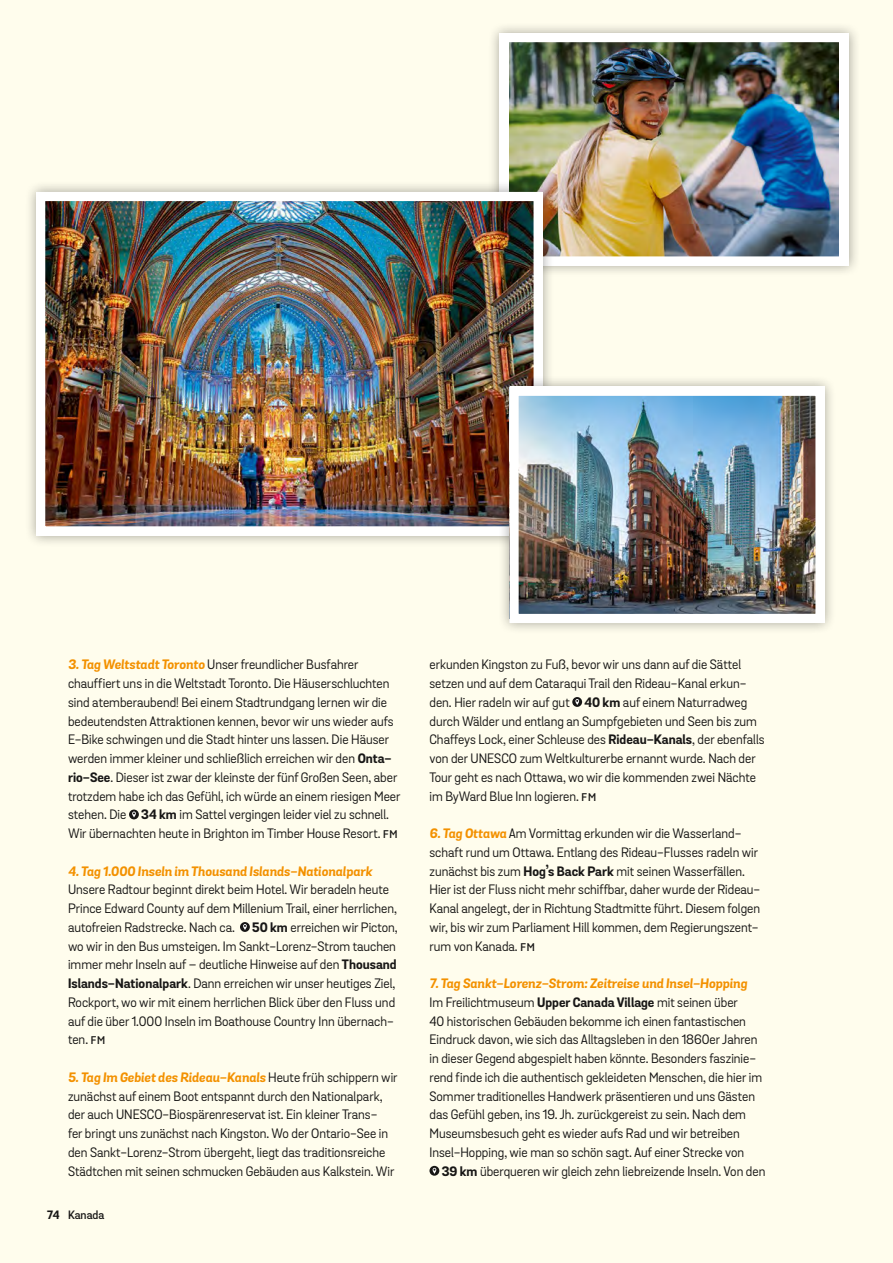
<style>
.page{position:relative;width:893px;height:1263px;background:#fffded}
.page>*{position:absolute;margin:0;border:0;box-sizing:border-box;transform-origin:0 0}
.t1{font:13.2px/18.8px "Grota Sans";color:#181716}
.t2{font:italic 700 13.2px "Grota Sans";color:#f39100}
.t3{font:600 11.7px "Grota Sans";color:#181716}
.s1{font-weight:700;font-style:italic;color:#f39100}
.s2{font-weight:700}
.s3{font-weight:600;font-size:10.8px}
</style>
<div class="page">
<div style="left:488px;top:21px;width:373px;height:256px;background:#181716;opacity:.4"></div>
<img style="left:509px;top:43px;width:330px;height:213px">
<div style="left:499px;top:33px;width:350px;height:233px;border:9px solid #fff"></div>
<svg style="left:129px;top:809px;width:10px;height:10px"></svg>
<svg style="left:132px;top:811px;width:4px;height:6px"></svg>
<div style="left:240px;top:922px;width:10px;height:10px;background:#181716;border-radius:50%"></div>
<svg style="left:243px;top:924px;width:4px;height:6px"></svg>
<svg style="left:572px;top:697px;width:10px;height:10px"></svg>
<svg style="left:575px;top:699px;width:4px;height:6px"></svg>
<svg style="left:429px;top:1166px;width:10px;height:10px"></svg>
<svg style="left:433px;top:1168px;width:3px;height:6px"></svg>
<div style="left:25px;top:180px;width:529px;height:367px;background:#181716;opacity:.4"></div>
<img style="left:46px;top:202px;width:487px;height:323px">
<div style="left:36px;top:192px;width:507px;height:343px;border:9px solid #fff"></div>
<div style="left:498px;top:375px;width:338px;height:260px;background:#181716;opacity:.4"></div>
<img style="left:519px;top:397px;width:296px;height:216px">
<div style="left:509px;top:387px;width:316px;height:236px;border:9px solid #fff"></div>
<p class="t1" style="left:68px;top:656px;width:334px"><span class="s1">3. Tag Weltstadt Toronto</span> Unser freundlicher Busfahrer chauffiert uns in die Weltstadt Toronto. Die Häuserschluchten sind atemberaubend! Bei einem Stadtrundgang lernen wir die bedeutendsten Attraktionen kennen, bevor wir uns wieder aufs E-Bike schwingen und die Stadt hinter uns lassen. Die Häuser werden immer kleiner und schließlich erreichen wir den <span class="s2">Onta&shy;rio-See</span>. Dieser ist zwar der kleinste der fünf Großen Seen, aber trotzdem habe ich das Gefühl, ich würde an einem riesigen Meer stehen. Die <span class="s2">34 km</span> im Sattel vergingen leider viel zu schnell.<br>Wir übernachten heute in Brighton im Timber House Resort. <span class="s3">FM</span></p>
<p class="t2" style="left:68px;top:863px;width:306px">4. Tag 1.000 Inseln im Thousand Islands-Nationalpark</p>
<p class="t1" style="left:68px;top:881px;width:330px">Unsere Radtour beginnt direkt beim Hotel. Wir beradeln heute<br>Prince Edward County auf dem Millenium Trail, einer herrlichen, autofreien Radstrecke. Nach ca.</p>
<p class="t1" style="left:68px;top:918px;width:331px;text-indent:184px"><span class="s2">50 km</span> erreichen wir Picton, wo wir in den Bus umsteigen. Im Sankt-Lorenz-Strom tauchen immer mehr Inseln auf – deutliche Hinweise auf den <span class="s2">Thousand Islands-Nationalpark</span>. Dann erreichen wir unser heutiges Ziel, Rockport, wo wir mit einem herrlichen Blick über den Fluss und auf die über 1.000 Inseln im Boathouse Country Inn übernach&shy;ten. <span class="s3">FM</span></p>
<p class="t1" style="left:68px;top:1068px;width:331px"><span class="s1">5. Tag Im Gebiet des Rideau-Kanals</span> Heute früh schippern wir zunächst auf einem Boot entspannt durch den Nationalpark, der auch UNESCO-Biospärenreservat ist. Ein kleiner Trans-<br>fer bringt uns zunächst nach Kingston. Wo der Ontario-See in den Sankt-Lorenz-Strom übergeht, liegt das traditionsreiche Städtchen mit seinen schmucken Gebäuden aus Kalkstein. Wir</p>
<p class="t3" style="left:47px;top:1207px;width:59px"><span class="s2">74</span> Kanada</p>
<p class="t1" style="left:429px;top:656px;width:337px">erkunden Kingston zu Fuß, bevor wir uns dann auf die Sättel setzen und auf dem Cataraqui Trail den Rideau-Kanal erkun&shy;den. Hier radeln wir auf gut <span class="s2">40 km</span> auf einem Naturradweg durch Wälder und entlang an Sumpfgebieten und Seen bis zum Chaffeys Lock, einer Schleuse des <span class="s2">Rideau-Kanals</span>, der ebenfalls von der UNESCO zum Weltkulturerbe ernannt wurde. Nach der Tour geht es nach Ottawa, wo wir die kommenden zwei Nächte im ByWard Blue Inn logieren. <span class="s3">FM</span></p>
<p class="t1" style="left:429px;top:824px;width:332px"><span class="s1">6. Tag Ottawa</span> Am Vormittag erkunden wir die Wasserland&shy;schaft rund um Ottawa. Entlang des Rideau-Flusses radeln wir zunächst bis zum <span class="s2">Hog’s Back Park</span> mit seinen Wasserfällen.<br>Hier ist der Fluss nicht mehr schiffbar, daher wurde der Rideau-Kanal angelegt, der in Richtung Stadtmitte führt. Diesem folgen wir, bis wir zum Parliament Hill kommen, dem Regierungszent&shy;rum von Kanada. <span class="s3">FM</span></p>
<p class="t1" style="left:429px;top:974px;width:334px"><span class="s1">7. Tag Sankt-Lorenz-Strom: Zeitreise und Insel-Hopping </span>Im Freilichtmuseum <span class="s2">Upper Canada Village</span> mit seinen über<br>40 historischen Gebäuden bekomme ich einen fantastischen Eindruck davon, wie sich das Alltagsleben in den 1860er Jahren in dieser Gegend abgespielt haben könnte. Besonders faszinie&shy;rend finde ich die authentisch gekleideten Menschen, die hier im Sommer traditionelles Handwerk präsentieren und uns Gästen das Gefühl geben, ins 19. Jh. zurückgereist zu sein. Nach dem Museumsbesuch geht es wieder aufs Rad und wir betreiben Insel-Hopping, wie man so schön sagt. Auf einer Strecke von</p>
<p class="t1" style="left:442px;top:1162px;width:325px"><span class="s2">39 km</span> überqueren wir gleich zehn liebreizende Inseln. Von den</p>
</div>
